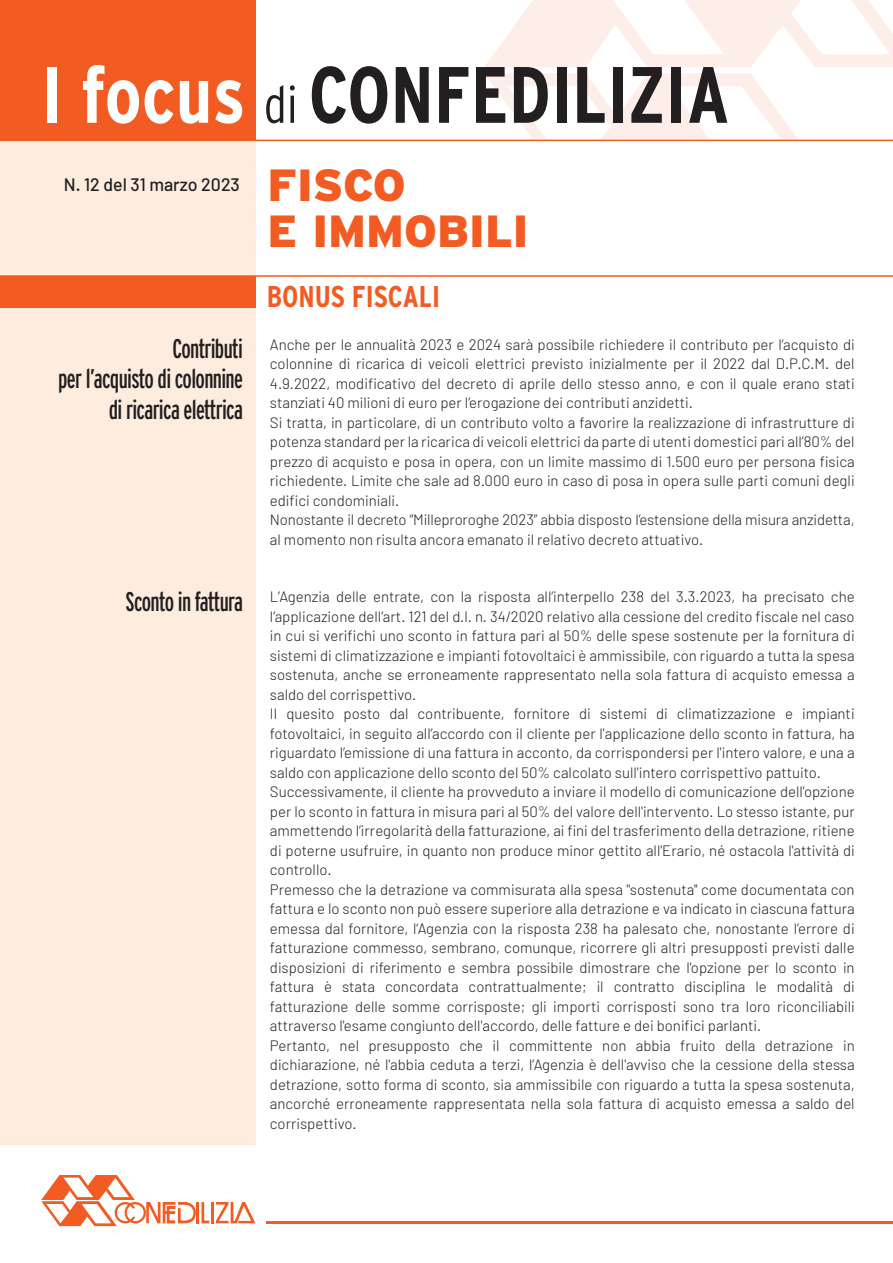
<style>
.page{position:relative;width:893px;height:1263px;background:#fff}
.page>*{position:absolute;margin:0;border:0;box-sizing:border-box;transform-origin:0 0}
.t1{font:700 condensed 79.65px "Interstate";color:#231f20}
.t2{font:900 45px/45.5px "Interstate";color:#f25b21}
.t3{font:700 condensed 30px "Interstate";color:#f25b21}
.t4{font:extra-condensed 27px/30.5px "Interstate";letter-spacing:-.025em;color:#231f20;text-align:right}
.t5{font:500 18px "Barlow";color:#231f20}
.t6{font:300 15px/19.5px "Barlow";color:#231f20}
.s1{color:#fff}
.s2{font-weight:300;font-size:51.75px}
</style>
<div class="page">
<div style="left:0;top:0;width:255px;height:1144px;background:#feecdf"></div>
<hr style="left:267px;top:1221px;width:626px;height:2px;background:#f25b21">
<hr style="left:196px;top:1202px;width:3px;height:21px;background:#f25b21">
<svg style="left:202px;top:1202px;width:7px;height:21px"></svg>
<hr style="left:211px;top:1202px;width:3px;height:21px;background:#f25b21">
<svg style="left:216px;top:1202px;width:39px;height:21px"></svg>
<svg style="left:41px;top:1175px;width:155px;height:51px"></svg>
<svg style="left:484px;top:0;width:409px;height:67px"></svg>
<svg style="left:485px;top:73px;width:313px;height:66px"></svg>
<div style="left:0;top:0;width:255px;height:140px;background:#f25b21"></div>
<hr style="left:0;top:140px;width:893px;height:1px;background:#f25b21">
<hr style="left:0;top:275px;width:893px;height:2px;background:#f25b21">
<div style="left:0;top:276px;width:255px;height:31px;background:#f25b21"></div>
<h1 class="t1" style="left:41px;top:50px;width:690px"><span class="s1">I focus</span> <span class="s2">di</span> CONFEDILIZIA</h1>
<p class="t5" style="left:64px;top:173px;width:177px">N. 12 del 31 marzo 2023</p>
<h3 class="t4" style="left:58px;top:333px;width:186px">Contributi<br>per l’acquisto di colonnine di ricarica elettrica</h3>
<h3 class="t4" style="left:125px;top:586px;width:119px">Sconto in fattura</h3>
<h2 class="t2" style="left:267px;top:162px;width:262px">FISCO<br>E IMMOBILI</h2>
<h3 class="t3" style="left:267px;top:280px;width:175px">BONUS FISCALI</h3>
<p class="t6" style="left:270px;top:334px;width:586px">Anche per le annualità 2023 e 2024 sarà possibile richiedere il contributo per l’acquisto di colonnine di ricarica di veicoli elettrici previsto inizialmente per il 2022 dal D.P.C.M. del 4.9.2022, modificativo del decreto di aprile dello stesso anno, e con il quale erano stati stanziati 40 milioni di euro per l’erogazione dei contributi anzidetti.<br>Si tratta, in particolare, di un contributo volto a favorire la realizzazione di infrastrutture di potenza standard per la ricarica di veicoli elettrici da parte di utenti domestici pari all’80% del prezzo di acquisto e posa in opera, con un limite massimo di 1.500 euro per persona fisica richiedente. Limite che sale ad 8.000 euro in caso di posa in opera sulle parti comuni degli edifici condominiali.<br>Nonostante il decreto “Milleproroghe 2023” abbia disposto l’estensione della misura anzidetta, al momento non risulta ancora emanato il relativo decreto attuativo.</p>
<p class="t6" style="left:270px;top:587px;width:586px">L’Agenzia delle entrate, con la risposta all’interpello 238 del 3.3.2023, ha precisato che l’applicazione dell’art. 121 del d.l. n. 34/2020 relativo alla cessione del credito fiscale nel caso in cui si verifichi uno sconto in fattura pari al 50% delle spese sostenute per la fornitura di sistemi di climatizzazione e impianti fotovoltaici è ammissibile, con riguardo a tutta la spesa sostenuta, anche se erroneamente rappresentato nella sola fattura di acquisto emessa a saldo del corrispettivo.<br>Il quesito posto dal contribuente, fornitore di sistemi di climatizzazione e impianti fotovoltaici, in seguito all’accordo con il cliente per l'applicazione dello sconto in fattura, ha riguardato l’emissione di una fattura in acconto, da corrispondersi per l'intero valore, e una a saldo con applicazione dello sconto del 50% calcolato sull'intero corrispettivo pattuito.<br>Successivamente, il cliente ha provveduto a inviare il modello di comunicazione dell'opzione per lo sconto in fattura in misura pari al 50% del valore dell'intervento. Lo stesso istante, pur ammettendo l’irregolarità della fatturazione, ai fini del trasferimento della detrazione, ritiene di poterne usufruire, in quanto non produce minor gettito all'Erario, né ostacola l'attività di controllo.<br>Premesso che la detrazione va commisurata alla spesa ''sostenuta'' come documentata con fattura e lo sconto non può essere superiore alla detrazione e va indicato in ciascuna fattura emessa dal fornitore, l’Agenzia con la risposta 238 ha palesato che, nonostante l’errore di fatturazione commesso, sembrano, comunque, ricorrere gli altri presupposti previsti dalle disposizioni di riferimento e sembra possibile dimostrare che l'opzione per lo sconto in fattura è stata concordata contrattualmente; il contratto disciplina le modalità di fatturazione delle somme corrisposte; gli importi corrisposti sono tra loro riconciliabili attraverso l'esame congiunto dell'accordo, delle fatture e dei bonifici parlanti.<br>Pertanto, nel presupposto che il committente non abbia fruito della detrazione in dichiarazione, né l'abbia ceduta a terzi, l’Agenzia è dell'avviso che la cessione della stessa detrazione, sotto forma di sconto, sia ammissibile con riguardo a tutta la spesa sostenuta, ancorché erroneamente rappresentata nella sola fattura di acquisto emessa a saldo del corrispettivo.</p>
</div>
